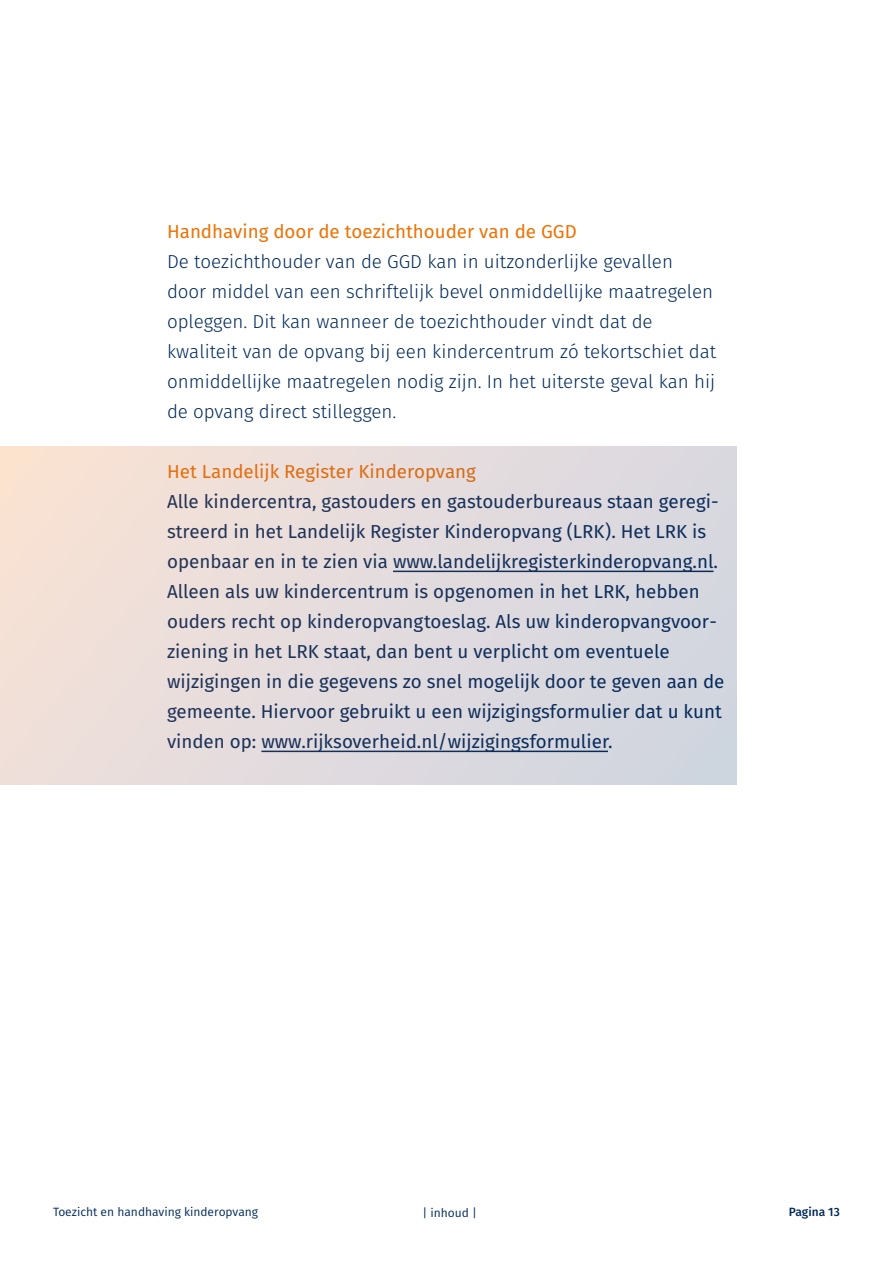
<style>
.page{position:relative;width:893px;height:1263px;background:#fff}
.page>*{position:absolute;margin:0;border:0;box-sizing:border-box;transform-origin:0 0}
.t1{font:18.75px/30px "Fira Sans";color:#002a5a}
.t2{font:300 18.75px/30px "Fira Sans";color:#002a5a}
.t3{font:18.75px "Fira Sans";color:#ee7203}
.t4{font:12px "Fira Sans";color:#002a5a}
.t5{font:500 12px "Fira Sans";color:#002a5a}
</style>
<div class="page">
<div style="left:0;top:447px;width:737px;height:337px;background:linear-gradient(to right,#f5e1d7,#d1d4e0)"></div>
<p class="t3" style="left:167px;top:218px;width:411px">Handhaving door de toezichthouder van de GGD</p>
<p class="t2" style="left:167px;top:246px;width:551px">De toezichthouder van de GGD kan in uitzonderlijke gevallen door middel van een schriftelijk bevel onmiddellijke maatregelen opleggen. Dit kan wanneer de toezichthouder vindt dat de kwaliteit van de opvang bij een kindercentrum zó tekortschiet dat onmiddellijke maatregelen nodig zijn. In het uiterste geval kan hij de opvang direct stilleggen.</p>
<p class="t3" style="left:167px;top:458px;width:310px">Het Landelijk Register Kinderopvang</p>
<p class="t1" style="left:167px;top:486px;width:559px">Alle kindercentra, gastouders en gastouderbureaus staan geregi&shy;streerd in het Landelijk Register Kinderopvang (LRK). Het LRK is openbaar en in te zien via www.landelijkregisterkinderopvang.nl.<br>Alleen als uw kindercentrum is opgenomen in het LRK, hebben ouders recht op kinderopvangtoeslag. Als uw kinderopvangvoor&shy;ziening in het LRK staat, dan bent u verplicht om eventuele wijzigingen in die gegevens zo snel mogelijk door te geven aan de gemeente. Hiervoor gebruikt u een wijzigingsformulier dat u kunt vinden op: www.rijksoverheid.nl/wijzigingsformulier.</p>
<p class="t4" style="left:53px;top:1203px;width:206px">Toezicht en handhaving kinderopvang</p>
<p class="t5" style="left:789px;top:1203px;width:53px">Pagina 13</p>
<p class="t4" style="left:422px;top:1204px;width:56px">| inhoud |</p>
</div>
